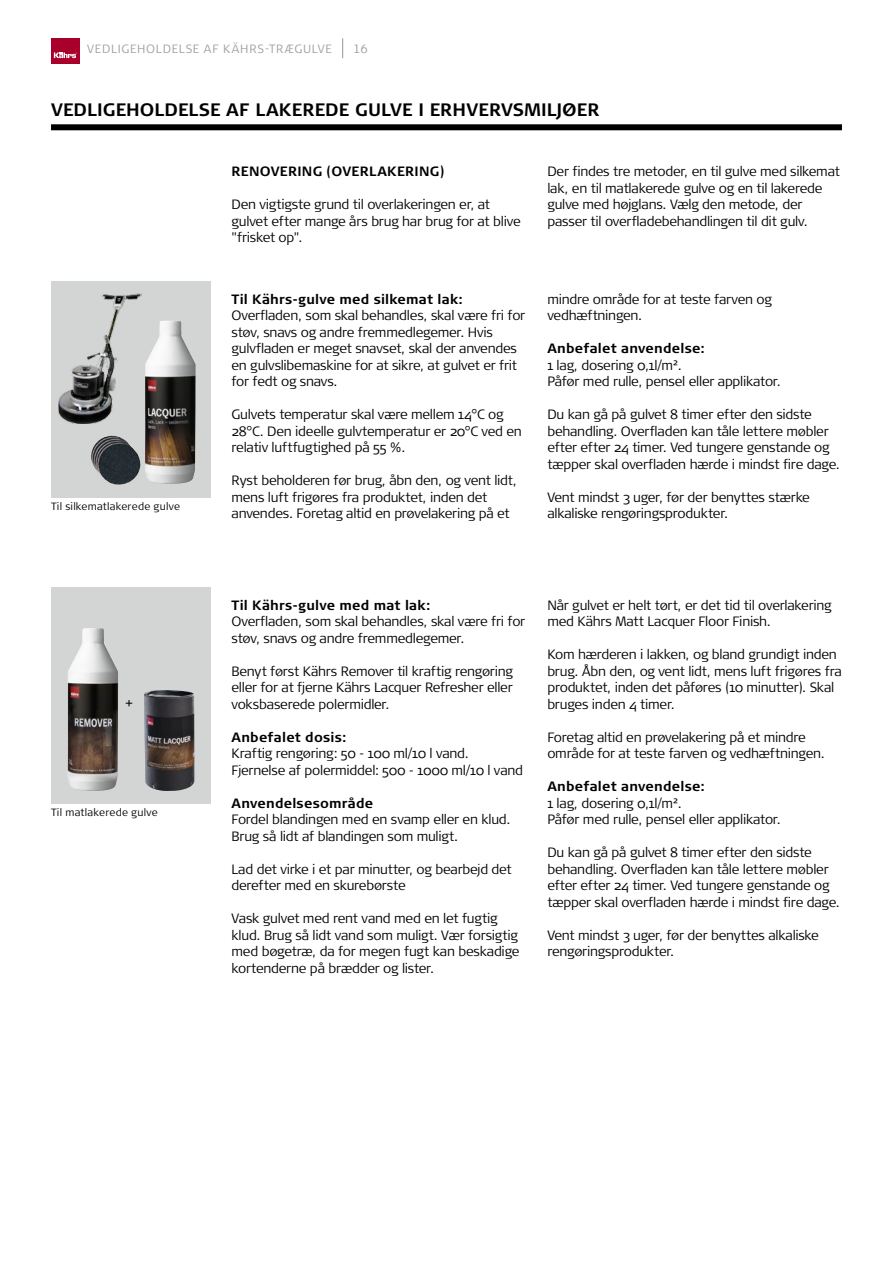
<style>
.page{position:relative;width:893px;height:1263px;background:#fff}
.page>*{position:absolute;margin:0;border:0;box-sizing:border-box;transform-origin:0 0}
.t1{font:700 18px "Signa Pro";letter-spacing:.005em;color:#000}
.t2{font:300 13.5px/16.5px "Signa Pro";letter-spacing:-.02em;color:#000}
.t3{font:700 13.5px "Signa Pro";letter-spacing:.015em;color:#000}
.t4{font:300 12px "Signa Pro";letter-spacing:.06em;color:#a0a1a1}
.t5{font:11.1px "Signa Pro";color:#000}
.t6{font:300 10.5px "Signa Pro";letter-spacing:.02em;color:#000}
</style>
<div class="page">
<div style="left:51px;top:38px;width:29px;height:25px;background:#a8002b"></div>
<svg style="left:54px;top:52px;width:23px;height:6px"></svg>
<div style="left:51px;top:281px;width:159px;height:216px;background:#d3d4d4"></div>
<div style="left:51px;top:587px;width:159px;height:217px;background:#d3d4d4"></div>
<img style="left:68px;top:628px;width:50px;height:163px">
<img style="left:58px;top:293px;width:83px;height:131px">
<img style="left:91px;top:435px;width:50px;height:50px">
<img style="left:145px;top:321px;width:51px;height:163px">
<img style="left:144px;top:690px;width:51px;height:101px">
<svg style="left:342px;top:38px;width:1px;height:20px"></svg>
<div style="left:51px;top:124px;width:791px;height:6px;background:#000"></div>
<p class="t4" style="left:87px;top:42px;width:246px">VEDLIGEHOLDELSE AF KÄHRS-TRÆGULVE</p>
<p class="t4" style="left:353px;top:42px;width:16px">16</p>
<h1 class="t1" style="left:51px;top:99px;width:550px">VEDLIGEHOLDELSE AF LAKEREDE GULVE I ERHVERVSMILJØER</h1>
<p class="t6" style="left:51px;top:500px;width:130px">Til silkematlakerede gulve</p>
<p class="t5" style="left:126px;top:696px;width:8px">+</p>
<p class="t6" style="left:51px;top:806px;width:108px">Til matlakerede gulve</p>
<p class="t3" style="left:231px;top:163px;width:214px">RENOVERING (OVERLAKERING)</p>
<p class="t2" style="left:231px;top:196px;width:291px">Den vigtigste grund til overlakeringen er, at gulvet efter mange års brug har brug for at blive "frisket op".</p>
<p class="t3" style="left:231px;top:291px;width:233px">Til Kährs-gulve med silkemat lak:</p>
<p class="t2" style="left:231px;top:307px;width:295px">Overfladen, som skal behandles, skal være fri for støv, snavs og andre fremmedlegemer. Hvis gulvfladen er meget snavset, skal der anvendes en gulvslibemaskine for at sikre, at gulvet er frit for fedt og snavs.</p>
<p class="t2" style="left:231px;top:406px;width:292px">Gulvets temperatur skal være mellem 14°C og<br>28°C. Den ideelle gulvtemperatur er 20°C ved en relativ luftfugtighed på 55 %.</p>
<p class="t2" style="left:231px;top:472px;width:287px">Ryst beholderen før brug, åbn den, og vent lidt, mens luft frigøres fra produktet, inden det anvendes. Foretag altid en prøvelakering på et</p>
<p class="t2" style="left:547px;top:163px;width:294px">Der findes tre metoder, en til gulve med silkemat lak, en til matlakerede gulve og en til lakerede gulve med højglans. Vælg den metode, der passer til overfladebehandlingen til dit gulv.</p>
<p class="t2" style="left:547px;top:291px;width:226px">mindre område for at teste farven og vedhæftningen.</p>
<p class="t3" style="left:547px;top:340px;width:159px">Anbefalet anvendelse:</p>
<p class="t2" style="left:547px;top:357px;width:235px">1 lag, dosering 0,1l/m².<br>Påfør med rulle, pensel eller applikator.</p>
<p class="t2" style="left:547px;top:406px;width:294px">Du kan gå på gulvet 8 timer efter den sidste behandling. Overfladen kan tåle lettere møbler efter efter 24 timer. Ved tungere genstande og tæpper skal overfladen hærde i mindst fire dage.</p>
<p class="t2" style="left:547px;top:489px;width:264px">Vent mindst 3 uger, før der benyttes stærke alkaliske rengøringsprodukter.</p>
<p class="t3" style="left:231px;top:597px;width:201px">Til Kährs-gulve med mat lak:</p>
<p class="t2" style="left:231px;top:613px;width:295px">Overfladen, som skal behandles, skal være fri for støv, snavs og andre fremmedlegemer.</p>
<p class="t2" style="left:231px;top:663px;width:283px;text-align:justify">Benyt først Kährs Remover til kraftig rengøring eller for at fjerne Kährs Lacquer Refresher eller voksbaserede polermidler.</p>
<p class="t3" style="left:231px;top:729px;width:117px">Anbefalet dosis:</p>
<p class="t2" style="left:231px;top:745px;width:293px">Kraftig rengøring: 50 - 100 ml/10 l vand.<br>Fjernelse af polermiddel: 500 - 1000 ml/10 l vand</p>
<p class="t3" style="left:231px;top:795px;width:143px">Anvendelsesområde</p>
<p class="t2" style="left:231px;top:811px;width:281px">Fordel blandingen med en svamp eller en klud.<br>Brug så lidt af blandingen som muligt.</p>
<p class="t2" style="left:231px;top:861px;width:282px">Lad det virke i et par minutter, og bearbejd det derefter med en skurebørste</p>
<p class="t2" style="left:231px;top:910px;width:289px">Vask gulvet med rent vand med en let fugtig klud. Brug så lidt vand som muligt. Vær forsigtig med bøgetræ, da for megen fugt kan beskadige kortenderne på brædder og lister.</p>
<p class="t2" style="left:547px;top:597px;width:286px">Når gulvet er helt tørt, er det tid til overlakering med Kährs Matt Lacquer Floor Finish.</p>
<p class="t2" style="left:547px;top:646px;width:296px">Kom hærderen i lakken, og bland grundigt inden brug. Åbn den, og vent lidt, mens luft frigøres fra produktet, inden det påføres (10 minutter). Skal bruges inden 4 timer.</p>
<p class="t2" style="left:547px;top:729px;width:279px">Foretag altid en prøvelakering på et mindre område for at teste farven og vedhæftningen.</p>
<p class="t3" style="left:547px;top:778px;width:159px">Anbefalet anvendelse:</p>
<p class="t2" style="left:547px;top:795px;width:235px">1 lag, dosering 0,1l/m².<br>Påfør med rulle, pensel eller applikator.</p>
<p class="t2" style="left:547px;top:844px;width:294px">Du kan gå på gulvet 8 timer efter den sidste behandling. Overfladen kan tåle lettere møbler efter efter 24 timer. Ved tungere genstande og tæpper skal overfladen hærde i mindst fire dage.</p>
<p class="t2" style="left:547px;top:927px;width:273px">Vent mindst 3 uger, før der benyttes alkaliske rengøringsprodukter.</p>
</div>
